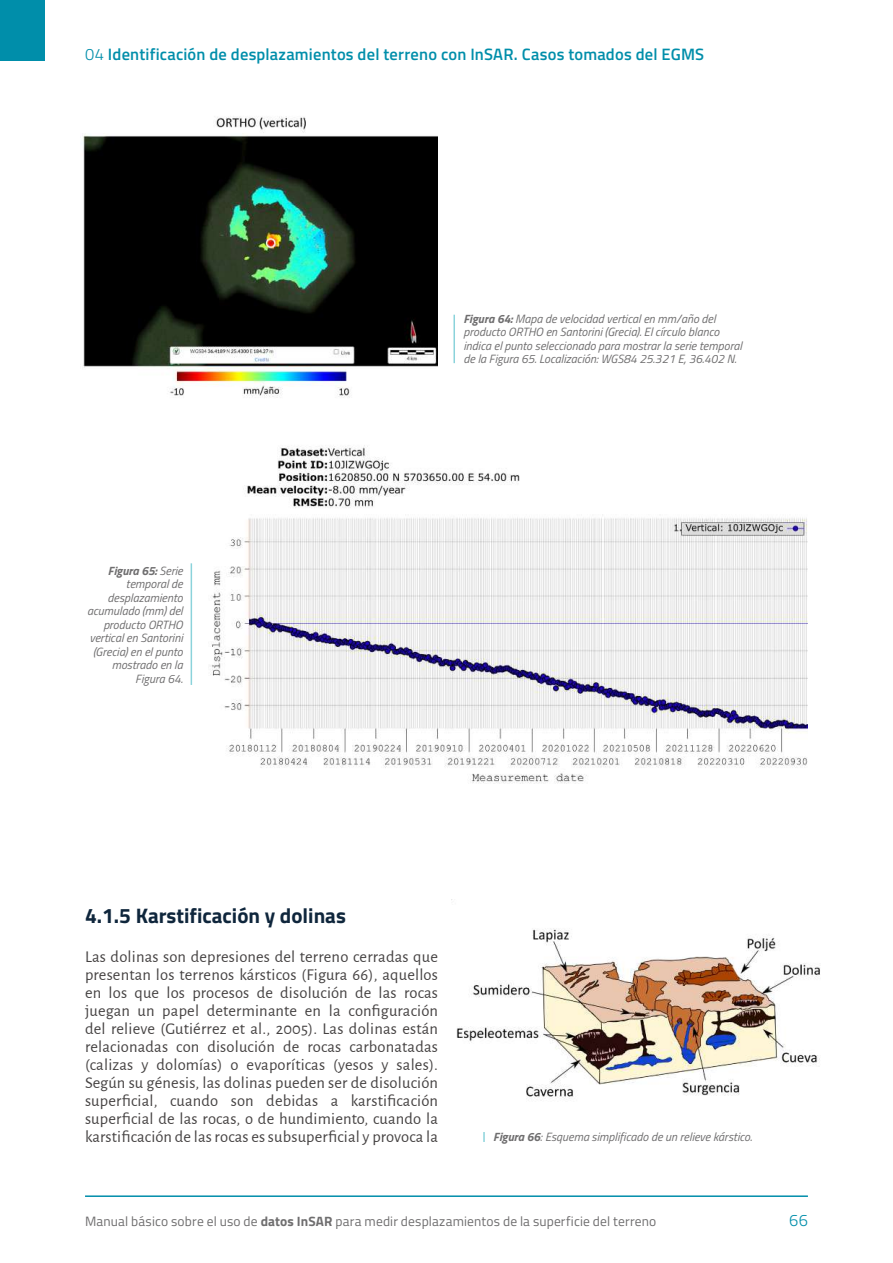
<style>
.page{position:relative;width:893px;height:1263px;background:#fff}
.page>*{position:absolute;margin:0;border:0;box-sizing:border-box;transform-origin:0 0}
.t1{font:700 21px "Titillium Web";color:#0f263c}
.t2{font:16.5px/18px "Alegreya Sans";letter-spacing:.01em;color:#454242;text-align:justify}
.t3{font:600 16.5px "Titillium Web";letter-spacing:.015em;color:#008eaa}
.t4{font:300 16.5px "Titillium Web";color:#008eaa}
.t5{font:13.5px "Titillium Web";letter-spacing:.01em;color:#6f6e6f}
.t6{font:italic 12px/13.5px "Titillium Web";color:#6f6e6f}
.s1{font-weight:300}
.s2{font-weight:700}
</style>
<div class="page">
<hr style="left:85px;top:1195px;width:723px;height:2px;background:#008eaa">
<div style="left:0;top:0;width:45px;height:60px;background:#008eaa"></div>
<img style="left:83px;top:116px;width:355px;height:282px">
<img style="left:210px;top:445px;width:598px;height:338px">
<hr style="left:453px;top:315px;width:2px;height:48px;background:#8bd3db">
<svg style="left:483px;top:1132px;width:2px;height:10px"></svg>
<hr style="left:191px;top:563px;width:1px;height:122px;background:#8bd3db">
<img style="left:456px;top:928px;width:364px;height:171px">
<p class="t3" style="left:85px;top:42px;width:621px"><span class="s1">04</span> Identificación de desplazamientos del terreno con InSAR. Casos tomados del EGMS</p>
<p class="t6" style="left:87px;top:563px;width:97px;text-align:right"><span class="s2">Figura 65:</span> Serie temporal de desplazamiento acumulado (mm) del producto ORTHO vertical en Santorini (Grecia) en el punto mostrado en la<br>Figura 64.</p>
<p class="t6" style="left:463px;top:311px;width:280px"><span class="s2">Figura 64:</span> Mapa de velocidad vertical en mm/año del producto ORTHO en Santorini (Grecia). El círculo blanco indica el punto seleccionado para mostrar la serie temporal de la Figura 65. Localización: WGS84 25.321 E, 36.402 N.</p>
<p class="t1" style="left:85px;top:900px;width:262px">4.1.5 Karstificación y dolinas</p>
<p class="t2" style="left:85px;top:947px;width:354px">Las dolinas son depresiones del terreno cerradas que presentan los terrenos kársticos (Figura 66), aquellos en los que los procesos de disolución de las rocas juegan un papel determinante en la configuración del relieve (Gutiérrez et al., 2005). Las dolinas están relacionadas con disolución de rocas carbonatadas (calizas y dolomías) o evaporíticas (yesos y sales).<br>Según su génesis, las dolinas pueden ser de disolución superficial, cuando son debidas a karstificación superficial de las rocas, o de hundimiento, cuando la karstificación de las rocas es subsuperficial y provoca la</p>
<p class="t6" style="left:493px;top:1129px;width:260px"><span class="s2">Figura 66</span>: Esquema simplificado de un relieve kárstico.</p>
<p class="t5" style="left:85px;top:1212px;width:573px">Manual básico sobre el uso de <span class="s2">datos InSAR</span> para medir desplazamientos de la superficie del terreno</p>
<p class="t4" style="left:789px;top:1208px;width:20px">66</p>
</div>
